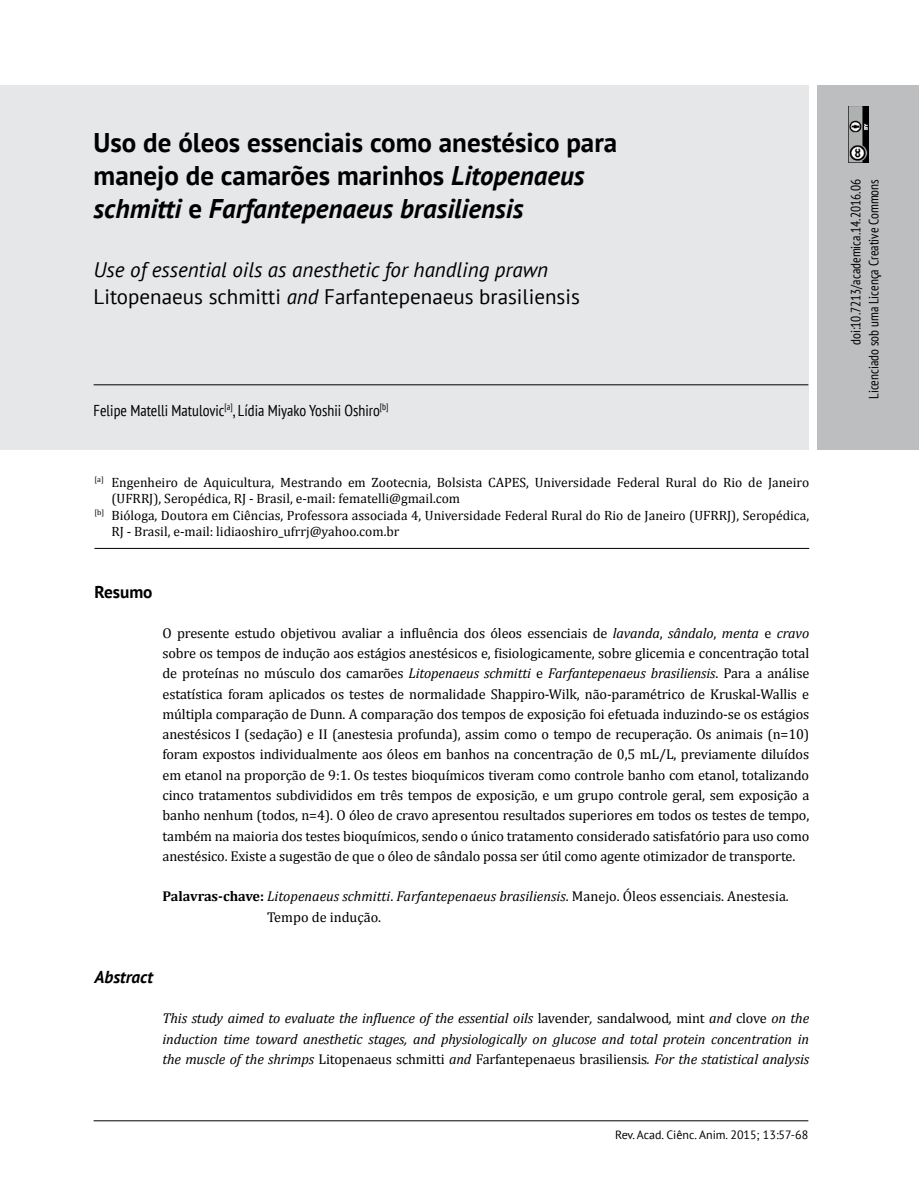
<style>
.page{position:relative;width:919px;height:1191px;background:#fff}
.page>*{position:absolute;margin:0;border:0;box-sizing:border-box;transform-origin:0 0}
.t1{font:700 27px/33px "PT Sans";color:#000}
.t2{font:italic 21px/27px "PT Sans";color:#000}
.t3{font:italic 700 17.25px "PT Sans";color:#000}
.t4{font:700 17.25px "PT Sans";color:#000}
.t5{font:condensed 15.75px "PT Sans";color:#000}
.t6{font:14.25px/20.2px "Cambria";letter-spacing:-.01em;color:#000;text-align:justify}
.t7{font:italic 14.25px/20.2px "Cambria";letter-spacing:-.01em;color:#000;text-align:justify}
.t8{font:13.5px "Cambria";color:#000}
.t9{font:condensed 13.5px/18px "PT Sans";color:#000;text-align:right}
.t10{font:12px "PT Sans";color:#000}
.s1{font-style:italic}
.s2{font-style:normal}
.s3{font-weight:700}
</style>
<div class="page">
<hr style="left:94px;top:1120px;width:714px;height:1px;background:#000">
<div style="left:0;top:85px;width:808px;height:365px;background:#e6e7e8"></div>
<div style="left:816px;top:85px;width:102px;height:365px;background:#bcbec0"></div>
<img style="left:848px;top:106px;width:20px;height:57px">
<hr style="left:94px;top:384px;width:714px;height:1px;background:#000">
<hr style="left:94px;top:548px;width:715px;height:1px;background:#000">
<h1 class="t1" style="left:94px;top:126px;width:525px">Uso de óleos essenciais como anestésico para manejo de camarões marinhos <span class="s1">Litopenaeus schmitti</span> e <span class="s1">Farfantepenaeus brasiliensis</span></h1>
<h2 class="t2" style="left:94px;top:255px;width:487px">Use of essential oils as anesthetic for handling prawn<br><span class="s2">Litopenaeus schmitti</span> and <span class="s2">Farfantepenaeus brasiliensis</span></h2>
<p class="t5" style="left:94px;top:400px;width:296px">Felipe Matelli Matulovic<sup>[a]</sup>, Lídia Miyako Yoshii Oshiro<sup>[b]</sup></p>
<p class="t8" style="left:94px;top:474px;width:716px"><sup>[a]</sup> Engenheiro de Aquicultura, Mestrando em Zootecnia, Bolsista CAPES, Universidade Federal Rural do Rio de Janeiro</p>
<p class="t8" style="left:111px;top:491px;width:350px">(UFRRJ), Seropédica, RJ - Brasil, e-mail: fematelli@gmail.com</p>
<p class="t8" style="left:94px;top:507px;width:716px"><sup>[b]</sup> Bióloga, Doutora em Ciências, Professora associada 4, Universidade Federal Rural do Rio de Janeiro (UFRRJ), Seropédica,</p>
<p class="t8" style="left:111px;top:524px;width:289px">RJ - Brasil, e-mail: lidiaoshiro_ufrrj@yahoo.com.br</p>
<p class="t4" style="left:94px;top:580px;width:60px">Resumo</p>
<p class="t6" style="left:162px;top:623px;width:648px">O presente estudo objetivou avaliar a influência dos óleos essenciais de <span class="s1">lavanda</span>, <span class="s1">sândalo</span>, <span class="s1">menta</span> e <span class="s1">cravo </span>sobre os tempos de indução aos estágios anestésicos e, fisiologicamente, sobre glicemia e concentração total de proteínas no músculo dos camarões <span class="s1">Litopenaeus schmitti</span> e <span class="s1">Farfantepenaeus brasiliensis</span>. Para a análise estatística foram aplicados os testes de normalidade Shappiro-Wilk, não-paramétrico de Kruskal-Wallis e múltipla comparação de Dunn. A comparação dos tempos de exposição foi efetuada induzindo-se os estágios anestésicos I (sedação) e II (anestesia profunda), assim como o tempo de recuperação. Os animais (n=10) foram expostos individualmente aos óleos em banhos na concentração de 0,5 mL/L, previamente diluídos em etanol na proporção de 9:1. Os testes bioquímicos tiveram como controle banho com etanol, totalizando cinco tratamentos subdivididos em três tempos de exposição, e um grupo controle geral, sem exposição a banho nenhum (todos, n=4). O óleo de cravo apresentou resultados superiores em todos os testes de tempo, também na maioria dos testes bioquímicos, sendo o único tratamento considerado satisfatório para uso como anestésico. Existe a sugestão de que o óleo de sândalo possa ser útil como agente otimizador de transporte.</p>
<p class="t6" style="left:267px;top:886px;width:523px;text-indent:-104px"><span class="s3">Palavras-chave:</span> <span class="s1">Litopenaeus schmitti</span>. <span class="s1">Farfantepenaeus brasiliensis</span>. Manejo. Óleos essenciais. Anestesia.<br>Tempo de indução.</p>
<p class="t3" style="left:94px;top:965px;width:60px">Abstract</p>
<p class="t7" style="left:162px;top:1007px;width:648px">This study aimed to evaluate the influence of the essential oils <span class="s2">lavender</span>, <span class="s2">sandalwood</span>, <span class="s2">mint</span> and <span class="s2">clove</span> on the induction time toward anesthetic stages, and physiologically on glucose and total protein concentration in the muscle of the shrimps <span class="s2">Litopenaeus schmitti</span> and <span class="s2">Farfantepenaeus brasiliensis</span>. For the statistical analysis</p>
<p class="t10" style="left:615px;top:1126px;width:195px">Rev. Acad. Ciênc. Anim. 2015; 13:57-68</p>
<p class="t9" style="left:846px;top:399px;width:221px;rotate:-90deg">doi:10.7213/academica.14.2016.06<br>Licenciado sob uma Licença Creative Commons</p>
</div>
